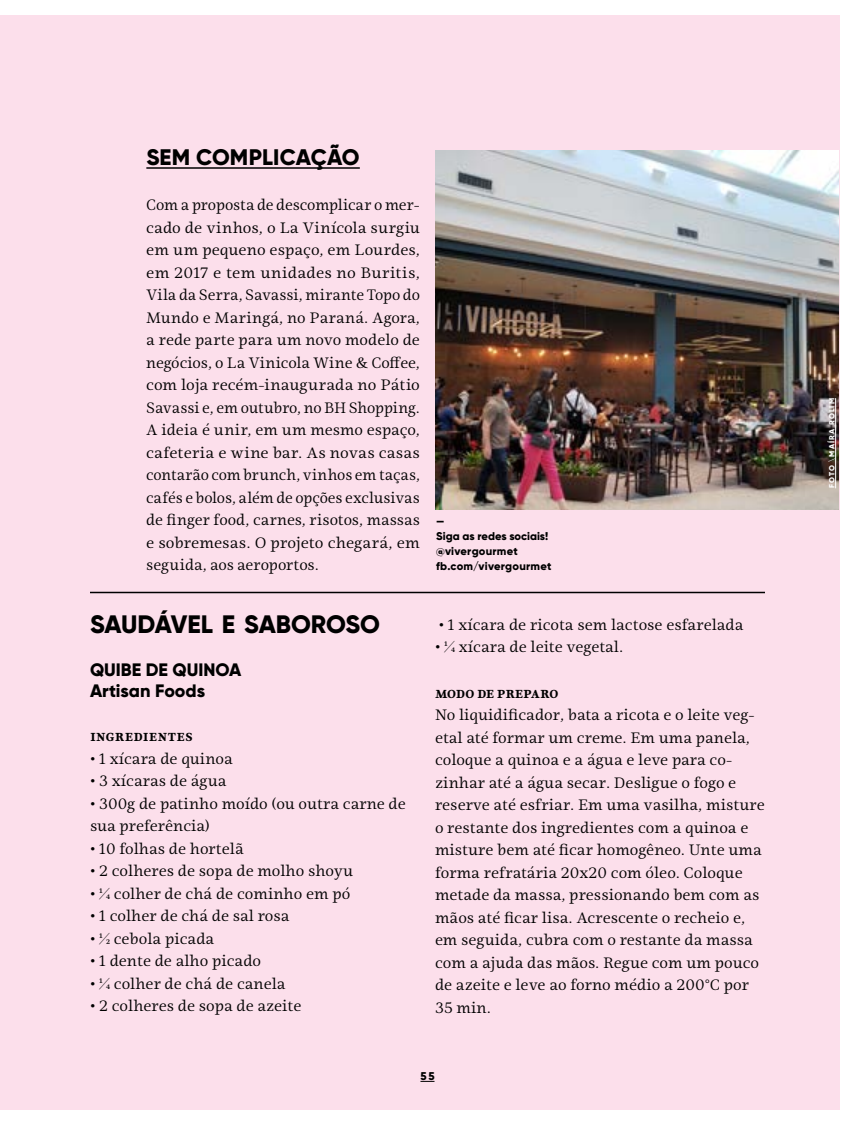
<style>
.page{position:relative;width:855px;height:1125px;background:#fff}
.page>*{position:absolute;margin:0;border:0;box-sizing:border-box;transform-origin:0 0}
.t1{font:800 25.2px "Gilroy";letter-spacing:-.01em;color:#000}
.t2{font:800 22.5px "Gilroy";letter-spacing:.005em;color:#000}
.t3{font:800 18px/21.6px "Gilroy";color:#000}
.t4{font:15px/22.5px "Ninfa Serif";color:#000}
.t5{font:700 15px "Ninfa Serif";letter-spacing:-.035em;color:#000}
.t6{font:700 15px "Ninfa Serif";letter-spacing:.01em;color:#000}
.t7{font:800 11.25px/15px "Gilroy";letter-spacing:.02em;color:#000}
.t8{font:800 7.5px "Gilroy";letter-spacing:.15em;color:#fff}
</style>
<div class="page">
<div style="left:0;top:15px;width:840px;height:1095px;background:#fcdfeb"></div>
<hr style="left:146px;top:167px;width:214px;height:2px;background:#000">
<img style="left:435px;top:150px;width:404px;height:360px">
<svg style="left:420px;top:1081px;width:15px;height:1px"></svg>
<hr style="left:835px;top:398px;width:1px;height:90px;background:#fff">
<hr style="left:90px;top:592px;width:675px;height:1px;background:#000">
<h2 class="t2" style="left:146px;top:143px;width:215px">SEM COMPLICAÇÃO</h2>
<p class="t4" style="left:146px;top:194px;width:275px;text-align:justify">Com a proposta de descomplicar o mer&shy;cado de vinhos, o La Vinícola surgiu em um pequeno espaço, em Lourdes, em 2017 e tem unidades no Buritis, Vila da Serra, Savassi, mirante Topo do Mundo e Maringá, no Paraná. Agora, a rede parte para um novo modelo de negócios, o La Vinicola Wine &amp; Coffee, com loja recém-inaugurada no Pátio Savassi e, em outubro, no BH Shopping.<br>A ideia é unir, em um mesmo espaço, cafeteria e wine bar. As novas casas contarão com brunch, vinhos em taças, cafés e bolos, além de opções exclusivas de finger food, carnes, risotos, massas e sobremesas. O projeto chegará, em seguida, aos aeroportos.</p>
<h1 class="t1" style="left:90px;top:608px;width:291px">SAUDÁVEL E SABOROSO</h1>
<p class="t3" style="left:90px;top:659px;width:153px">QUIBE DE QUINOA<br>Artisan Foods</p>
<p class="t6" style="left:90px;top:726px;width:104px">ingredientes</p>
<p class="t4" style="left:90px;top:748px;width:144px">• 1 xícara de quinoa</p>
<p class="t4" style="left:90px;top:770px;width:138px">• 3 xícaras de água</p>
<p class="t4" style="left:90px;top:793px;width:317px">• 300g de patinho moído (ou outra carne de sua preferência)</p>
<p class="t4" style="left:90px;top:838px;width:155px">• 10 folhas de hortelã</p>
<p class="t4" style="left:90px;top:860px;width:265px">• 2 colheres de sopa de molho shoyu</p>
<p class="t4" style="left:90px;top:883px;width:262px">• ¼ colher de chá de cominho em pó</p>
<p class="t4" style="left:90px;top:905px;width:201px">• 1 colher de chá de sal rosa</p>
<p class="t4" style="left:90px;top:928px;width:126px">• ½ cebola picada</p>
<p class="t4" style="left:90px;top:950px;width:173px">• 1 dente de alho picado</p>
<p class="t4" style="left:90px;top:973px;width:197px">• ¼ colher de chá de canela</p>
<p class="t4" style="left:90px;top:995px;width:213px">• 2 colheres de sopa de azeite</p>
<p class="t7" style="left:436px;top:514px;width:117px">—<br>Siga as redes sociais! @vivergourmet fb.com/vivergourmet</p>
<p class="t4" style="left:439px;top:614px;width:306px">• 1 xícara de ricota sem lactose esfarelada</p>
<p class="t4" style="left:435px;top:636px;width:190px">• ¼ xícara de leite vegetal.</p>
<p class="t5" style="left:435px;top:682px;width:125px">modo de preparo</p>
<p class="t4" style="left:435px;top:704px;width:331px">No liquidificador, bata a ricota e o leite veg&shy;etal até formar um creme. Em uma panela, coloque a quinoa e a água e leve para co&shy;zinhar até a água secar. Desligue o fogo e reserve até esfriar. Em uma vasilha, misture o restante dos ingredientes com a quinoa e misture bem até ficar homogêneo. Unte uma forma refratária 20x20 com óleo. Coloque metade da massa, pressionando bem com as mãos até ficar lisa. Acrescente o recheio e, em seguida, cubra com o restante da massa com a ajuda das mãos. Regue com um pouco de azeite e leve ao forno médio a 200°C por 35 min.</p>
<p class="t7" style="left:420px;top:1068px;width:16px">55</p>
<p class="t8" style="left:827px;top:488px;width:92px;rotate:-90deg">FOTO \MAÍRA ROLIM</p>
</div>
